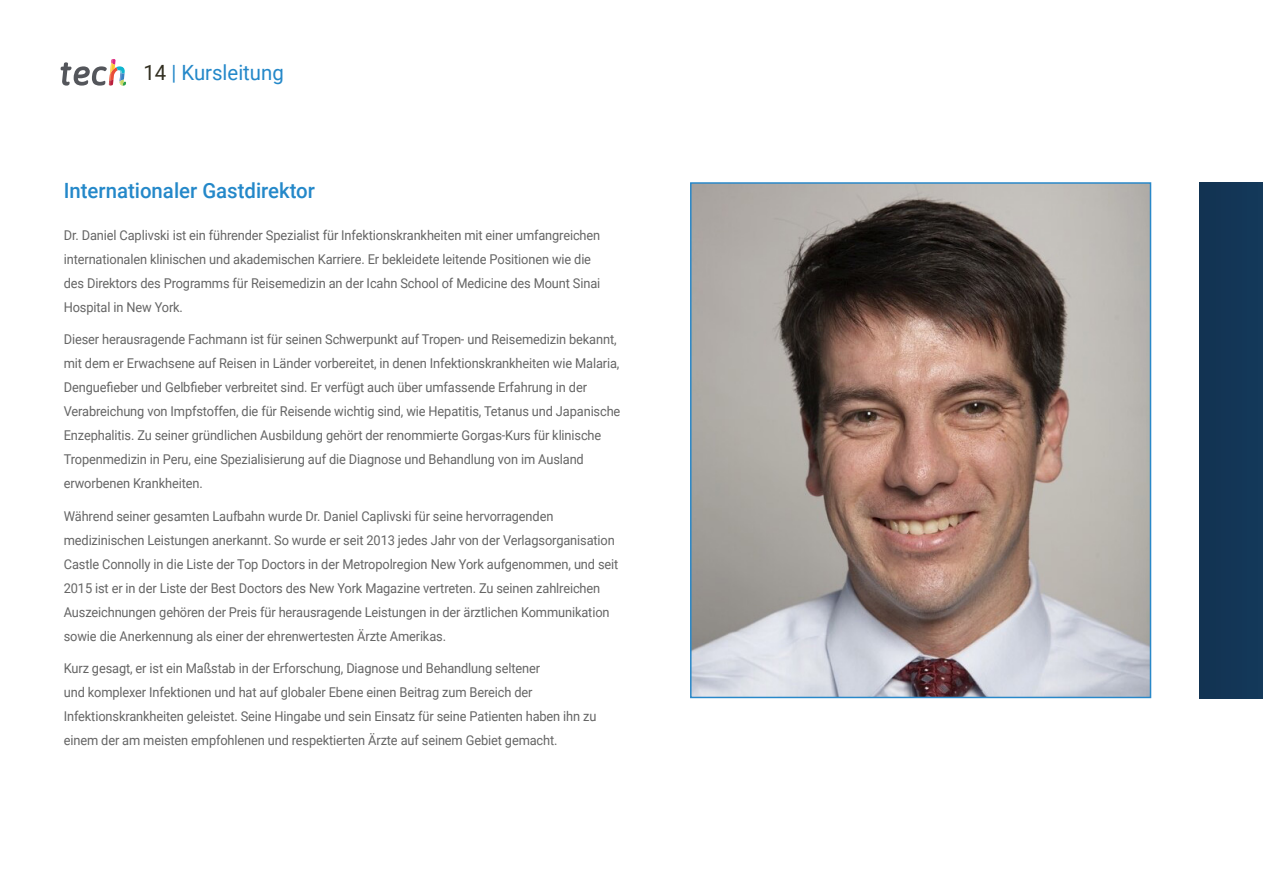
<style>
.page{position:relative;width:1263px;height:893px;background:#fff}
.page>*{position:absolute;margin:0;border:0;box-sizing:border-box;transform-origin:0 0}
.t1{font:500 21px "Roboto";color:#2488c9}
.t2{font:21px "Roboto";color:#2488c9}
.t3{font:13.5px/24px "Roboto";letter-spacing:-.01em;color:#656565;scale:.95 1}
.s1{color:#312e20}
</style>
<div class="page">
<div style="left:1199px;top:182px;width:64px;height:516px;background:#133556"></div>
<img style="left:693px;top:185px;width:455px;height:510px">
<div style="left:690px;top:182px;width:461px;height:516px;border:2px solid #2988c9"></div>
<svg style="left:61px;top:59px;width:65px;height:27px"></svg>
<h1 class="t2" style="left:144px;top:57px;width:142px"><span class="s1">14</span> | Kursleitung</h1>
<h1 class="t1" style="left:64px;top:176px;width:253px">Internationaler Gastdirektor</h1>
<p class="t3" style="left:64px;top:222px;width:566px">Dr. Daniel Caplivski ist ein führender Spezialist für Infektionskrankheiten mit einer umfangreichen internationalen klinischen und akademischen Karriere. Er bekleidete leitende Positionen wie die des Direktors des Programms für Reisemedizin an der Icahn School of Medicine des Mount Sinai Hospital in New York.</p>
<p class="t3" style="left:64px;top:327px;width:587px">Dieser herausragende Fachmann ist für seinen Schwerpunkt auf Tropen- und Reisemedizin bekannt, mit dem er Erwachsene auf Reisen in Länder vorbereitet, in denen Infektionskrankheiten wie Malaria, Denguefieber und Gelbfieber verbreitet sind. Er verfügt auch über umfassende Erfahrung in der Verabreichung von Impfstoffen, die für Reisende wichtig sind, wie Hepatitis, Tetanus und Japanische Enzephalitis. Zu seiner gründlichen Ausbildung gehört der renommierte Gorgas-Kurs für klinische Tropenmedizin in Peru, eine Spezialisierung auf die Diagnose und Behandlung von im Ausland erworbenen Krankheiten.</p>
<p class="t3" style="left:64px;top:503px;width:585px">Während seiner gesamten Laufbahn wurde Dr. Daniel Caplivski für seine hervorragenden medizinischen Leistungen anerkannt. So wurde er seit 2013 jedes Jahr von der Verlagsorganisation Castle Connolly in die Liste der Top Doctors in der Metropolregion New York aufgenommen, und seit 2015 ist er in der Liste der Best Doctors des New York Magazine vertreten. Zu seinen zahlreichen Auszeichnungen gehören der Preis für herausragende Leistungen in der ärztlichen Kommunikation sowie die Anerkennung als einer der ehrenwertesten Ärzte Amerikas.</p>
<p class="t3" style="left:64px;top:656px;width:562px">Kurz gesagt, er ist ein Maßstab in der Erforschung, Diagnose und Behandlung seltener<br>und komplexer Infektionen und hat auf globaler Ebene einen Beitrag zum Bereich der Infektionskrankheiten geleistet. Seine Hingabe und sein Einsatz für seine Patienten haben ihn zu einem der am meisten empfohlenen und respektierten Ärzte auf seinem Gebiet gemacht.</p>
</div>
